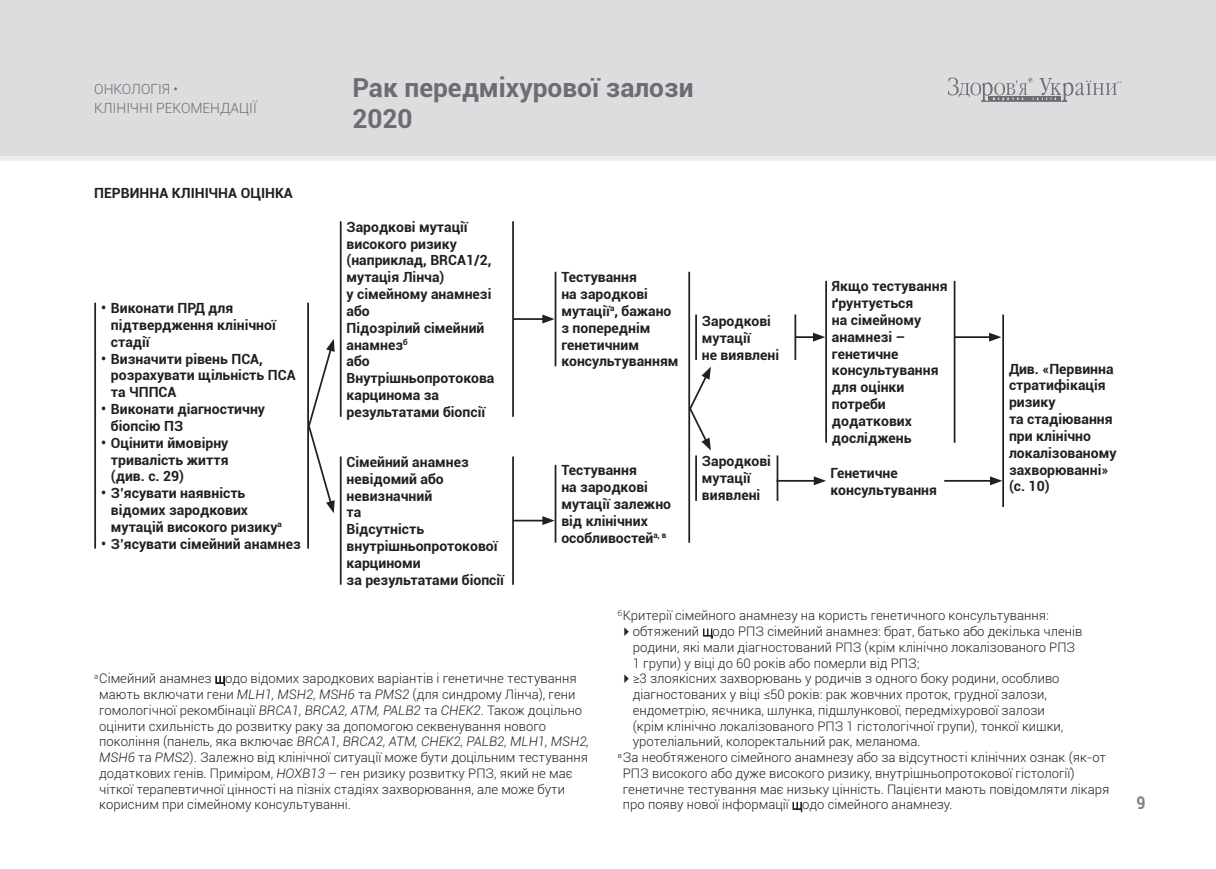
<style>
.page{position:relative;width:1216px;height:869px;background:#fff}
.page>*{position:absolute;margin:0;border:0;box-sizing:border-box;transform-origin:0 0}
.t1{font:700 26.25px/31.5px "Roboto";color:#6c6d70}
.t2{font:700 17.5px "Roboto";color:#808285;scale:.9 1}
.txt-2{font:700 14px/16.8px "Roboto";color:#231f20}
.t3{font:300 14px/19.2px "Roboto";color:#6c6d70}
.txt-2_subtitle-1{font:700 14px "Roboto";color:#231f20}
.txt-1_list-1{font:300 13.12px/15.8px "Roboto";color:#231f20}
.s1{font-weight:100}
.s2{font-style:italic}
.s3{font-family:"PF Din Text Pro";font-size:12.25px}
</style>
<div class="page">
<div style="left:0;top:0;width:1215px;height:156px;background:#dcdddf"></div>
<svg style="left:948px;top:77px;width:173px;height:25px"></svg>
<div style="left:0;top:156px;width:1215px;height:5px;background:#eeeeef"></div>
<svg style="left:216px;top:675px;width:9px;height:10px"></svg>
<svg style="left:703px;top:628px;width:9px;height:10px"></svg>
<svg style="left:793px;top:802px;width:8px;height:9px"></svg>
<hr style="left:94px;top:302px;width:2px;height:246px;background:#231f20">
<hr style="left:307px;top:302px;width:2px;height:246px;background:#231f20">
<hr style="left:340px;top:221px;width:1px;height:195px;background:#231f20">
<hr style="left:340px;top:456px;width:1px;height:128px;background:#231f20">
<hr style="left:512px;top:456px;width:2px;height:128px;background:#231f20">
<hr style="left:554px;top:464px;width:2px;height:78px;background:#231f20">
<hr style="left:554px;top:271px;width:2px;height:95px;background:#231f20">
<hr style="left:825px;top:281px;width:2px;height:161px;background:#231f20">
<hr style="left:953px;top:281px;width:2px;height:161px;background:#231f20">
<hr style="left:1002px;top:314px;width:2px;height:192px;background:#231f20">
<hr style="left:695px;top:314px;width:2px;height:46px;background:#231f20">
<hr style="left:695px;top:455px;width:2px;height:45px;background:#231f20">
<hr style="left:776px;top:455px;width:2px;height:45px;background:#231f20">
<hr style="left:688px;top:271px;width:2px;height:271px;background:#231f20">
<hr style="left:794px;top:314px;width:2px;height:46px;background:#231f20">
<hr style="left:512px;top:221px;width:2px;height:195px;background:#231f20">
<svg style="left:688px;top:366px;width:23px;height:84px"></svg>
<svg style="left:307px;top:339px;width:28px;height:174px"></svg>
<hr style="left:513px;top:318px;width:32px;height:2px;background:#231f20">
<svg style="left:542px;top:314px;width:12px;height:9px"></svg>
<hr style="left:513px;top:519px;width:32px;height:2px;background:#231f20">
<svg style="left:542px;top:516px;width:12px;height:9px"></svg>
<hr style="left:776px;top:479px;width:40px;height:2px;background:#231f20">
<svg style="left:813px;top:476px;width:13px;height:9px"></svg>
<hr style="left:944px;top:479px;width:48px;height:2px;background:#231f20">
<svg style="left:989px;top:476px;width:13px;height:9px"></svg>
<hr style="left:795px;top:336px;width:20px;height:2px;background:#231f20">
<svg style="left:813px;top:332px;width:12px;height:9px"></svg>
<hr style="left:954px;top:336px;width:37px;height:2px;background:#231f20">
<svg style="left:989px;top:332px;width:12px;height:9px"></svg>
<p class="t3" style="left:94px;top:79px;width:164px">ОНКОЛОГІЯ •<br>КЛІНІЧНІ РЕКОМЕНДАЦІЇ</p>
<h1 class="t1" style="left:352px;top:70px;width:342px">Рак передміхурової залози<br>2020</h1>
<p class="txt-2_subtitle-1" style="left:94px;top:183px;width:200px">ПЕРВИННА КЛІНІЧНА ОЦІНКА</p>
<p class="txt-2" style="left:111px;top:299px;width:166px;text-indent:-10px">• Виконати ПРД для підтвердження клінічної стадії</p>
<p class="txt-2" style="left:111px;top:349px;width:186px;text-indent:-10px">• Визначити рівень ПСА, розрахувати щільність ПСА та ЧППСА</p>
<p class="txt-2" style="left:111px;top:400px;width:156px;text-indent:-10px">• Виконати діагностичну біопсію ПЗ</p>
<p class="txt-2" style="left:111px;top:433px;width:119px;text-align:justify;text-indent:-10px">• Оцінити ймовірну тривалість життя (див. с. 29)</p>
<p class="txt-2" style="left:111px;top:484px;width:172px;text-indent:-10px">• З’ясувати наявність відомих зародкових мутацій високого ризику<sup>а</sup></p>
<p class="txt-2" style="left:101px;top:534px;width:201px">• З’ясувати сімейний анамнез</p>
<p class="txt-2" style="left:346px;top:218px;width:146px">Зародкові мутації високого ризику (наприклад, BRCA1/2, мутація Лінча)<br>у сімейному анамнезі</p>
<p class="txt-2" style="left:346px;top:302px;width:25px">або</p>
<p class="txt-2" style="left:346px;top:318px;width:139px">Підозрілий сімейний анамнез<sup>б</sup></p>
<p class="txt-2" style="left:346px;top:352px;width:25px">або</p>
<p class="txt-2" style="left:346px;top:369px;width:149px">Внутрішньопротокова карцинома за результатами біопсії</p>
<p class="txt-2" style="left:346px;top:453px;width:124px">Сімейний анамнез невідомий або невизначний</p>
<p class="txt-2" style="left:346px;top:503px;width:16px">та</p>
<p class="txt-2" style="left:346px;top:520px;width:159px">Відсутність внутрішньопротокової карциноми<br>за результатами біопсії</p>
<p class="txt-2" style="left:561px;top:268px;width:119px">Тестування<br>на зародкові мутації<sup>а</sup>, бажано з попереднім генетичним консультуванням</p>
<p class="txt-2" style="left:702px;top:312px;width:79px">Зародкові мутації<br>не виявлені</p>
<p class="txt-2" style="left:561px;top:461px;width:111px">Тестування<br>на зародкові мутації залежно від клінічних особливостей<sup>а,</sup> <sup>в</sup></p>
<p class="txt-2" style="left:702px;top:452px;width:71px">Зародкові мутації виявлені</p>
<p class="txt-2" style="left:832px;top:277px;width:117px">Якщо тестування ґрунтується<br>на сімейному анамнезі – генетичне консультування для оцінки потреби додаткових досліджень</p>
<p class="txt-2" style="left:830px;top:463px;width:108px">Генетичне консультування</p>
<p class="txt-2" style="left:1008px;top:359px;width:109px">Див. «Первинна стратифікація ризику<br>та стадіювання при клінічно локалізованому захворюванні» (с. 10)</p>
<p class="txt-1_list-1" style="left:99px;top:670px;width:491px;text-indent:-5px"><sup>а</sup>Сімейний анамнез <span class="s1">щ</span>одо відомих зародкових варіантів і генетичне тестування мають включати гени <span class="s2">MLH1, MSH2, MSH6</span> та <span class="s2">PMS2</span> (для синдрому Лінча), гени гомологічної рекомбінації <span class="s2">BRCA1, BRCA2, ATM, PALB2</span> та <span class="s2">CHEK2</span>. Також доцільно оцінити схильність до розвитку раку за допомогою секвенування нового покоління (панель, яка включає <span class="s2">BRCA1, BRCA2, ATM, CHEK2, PALB2, MLH1, MSH2, MSH6</span> та <span class="s2">PMS2</span>). Залежно від клінічної ситуації може бути доцільним тестування додаткових генів. Приміром, <span class="s2">HOXB13</span> – ген ризику розвитку РПЗ, який не має чіткої терапевтичної цінності на пізніх стадіях захворювання, але може бути корисним при сімейному консультуванні.</p>
<p class="txt-1_list-1" style="left:618px;top:607px;width:432px"><sup>б</sup>Критерії сімейного анамнезу на користь генетичного консультування:</p>
<p class="txt-1_list-1" style="left:632px;top:622px;width:451px;text-indent:-10px"><span class="s3">▶</span> обтяжений <span class="s1">щ</span>одо РПЗ сімейний анамнез: брат, батько або декілька членів родини, які мали діагностований РПЗ (крім клінічно локалізованого РПЗ<br>1 групи) у віці до 60 років або померли від РПЗ;</p>
<p class="txt-1_list-1" style="left:632px;top:670px;width:432px;text-indent:-10px"><span class="s3">▶</span> ≥3 злоякісних захворювань у родичів з одного боку родини, особливо діагностованих у віці ≤50 років: рак жовчних проток, грудної залози, ендометрію, яєчника, шлунка, підшлункової, передміхурової залози (крім клінічно локалізованого РПЗ 1 гістологічної групи), тонкої кишки, уротеліальний, колоректальний рак, меланома.</p>
<p class="txt-1_list-1" style="left:623px;top:748px;width:488px;text-indent:-5px"><sup>в</sup>За необтяженого сімейного анамнезу або за відсутності клінічних ознак (як‑от РПЗ високого або дуже високого ризику, внутрішньопротокової гістології) генетичне тестування має низьку цінність. Пацієнти мають повідомляти лікаря про появу нової інформації <span class="s1">щ</span>одо сімейного анамнезу.</p>
<h2 class="t2" style="left:1136px;top:790px;width:12px">9</h2>
</div>
